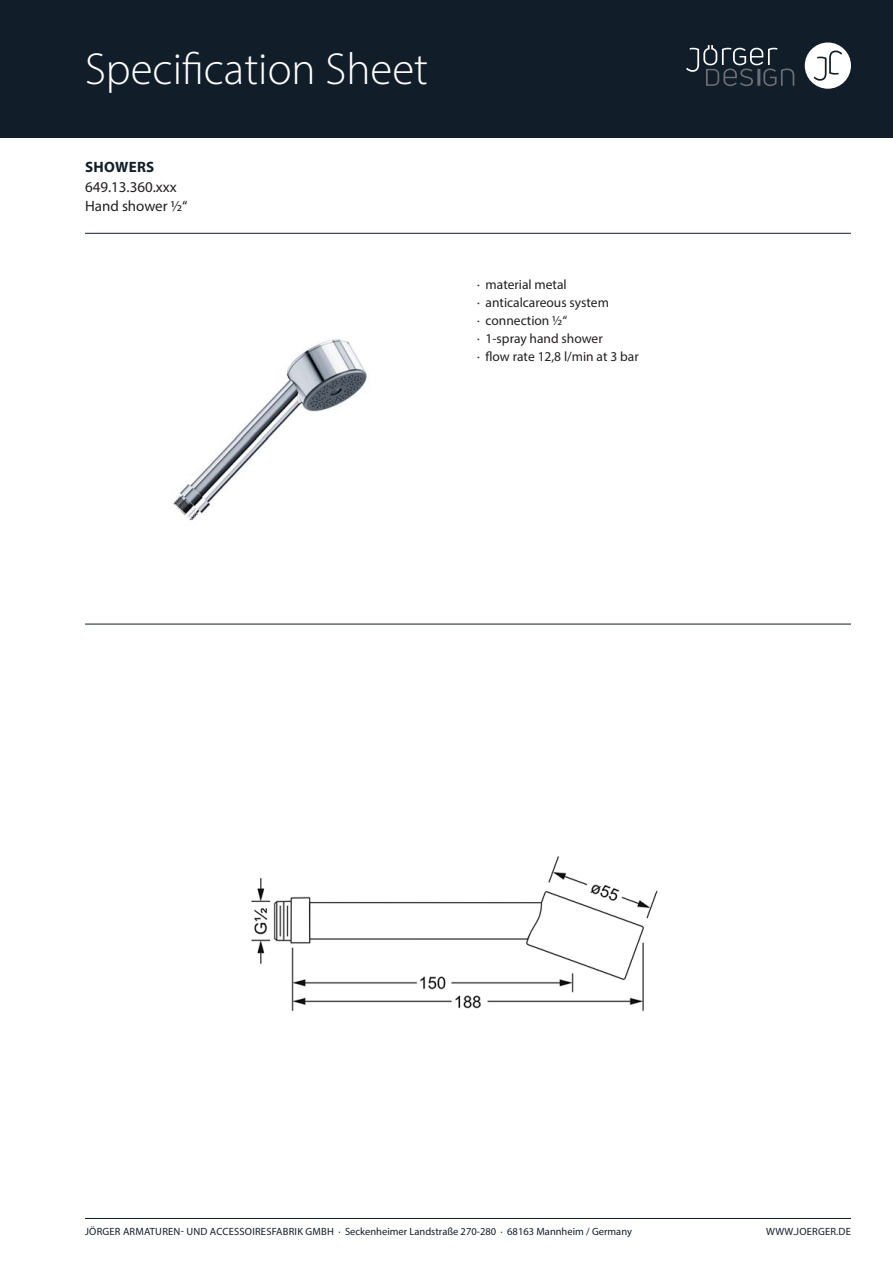
<style>
.page{position:relative;width:893px;height:1263px;background:#fff}
.page>*{position:absolute;margin:0;border:0;box-sizing:border-box;transform-origin:0 0}
.t1{font:300 45px "Myriad Pro";color:#fff}
.t2{font:15px "Myriad Pro";color:#231f20}
.t3{font:700 15px "Myriad Pro";letter-spacing:.02em;color:#111e29}
.t4{font:13.5px/18px "Myriad Pro";color:#231f20}
.t5{font:10.5px "Myriad Pro";letter-spacing:.005em;color:#111e29}
</style>
<div class="page">
<div style="left:0;top:0;width:893px;height:138px;background:#111e29"></div>
<div style="left:805px;top:43px;width:46px;height:46px;background:#fff;border-radius:50%"></div>
<svg style="left:814px;top:51px;width:28px;height:30px"></svg>
<svg style="left:686px;top:45px;width:108px;height:41px"></svg>
<hr style="left:85px;top:1218px;width:766px;height:1px;background:#111e29">
<hr style="left:85px;top:233px;width:766px;height:1px;background:#111e29">
<hr style="left:85px;top:624px;width:766px;height:1px;background:#111e29">
<img style="left:173px;top:339px;width:196px;height:182px">
<img style="left:251px;top:856px;width:407px;height:156px">
<h1 class="t1" style="left:85px;top:52px;width:345px">Specification Sheet</h1>
<h2 class="t3" style="left:85px;top:161px;width:71px">SHOWERS</h2>
<h2 class="t2" style="left:85px;top:200px;width:104px">Hand shower ½“</h2>
<h2 class="t2" style="left:85px;top:181px;width:93px">649.13.360.xxx</h2>
<p class="t4" style="left:477px;top:277px;width:163px">· material metal<br>· anticalcareous system<br>· connection ½“<br>· 1-spray hand shower<br>· flow rate 12,8 l/min at 3 bar</p>
<p class="t5" style="left:85px;top:1228px;width:548px">JÖRGER ARMATUREN- UND ACCESSOIRESFABRIK GMBH · Seckenheimer Landstraße 270-280 · 68163 Mannheim / Germany</p>
<p class="t5" style="left:766px;top:1228px;width:86px">WWW.JOERGER.DE</p>
</div>
